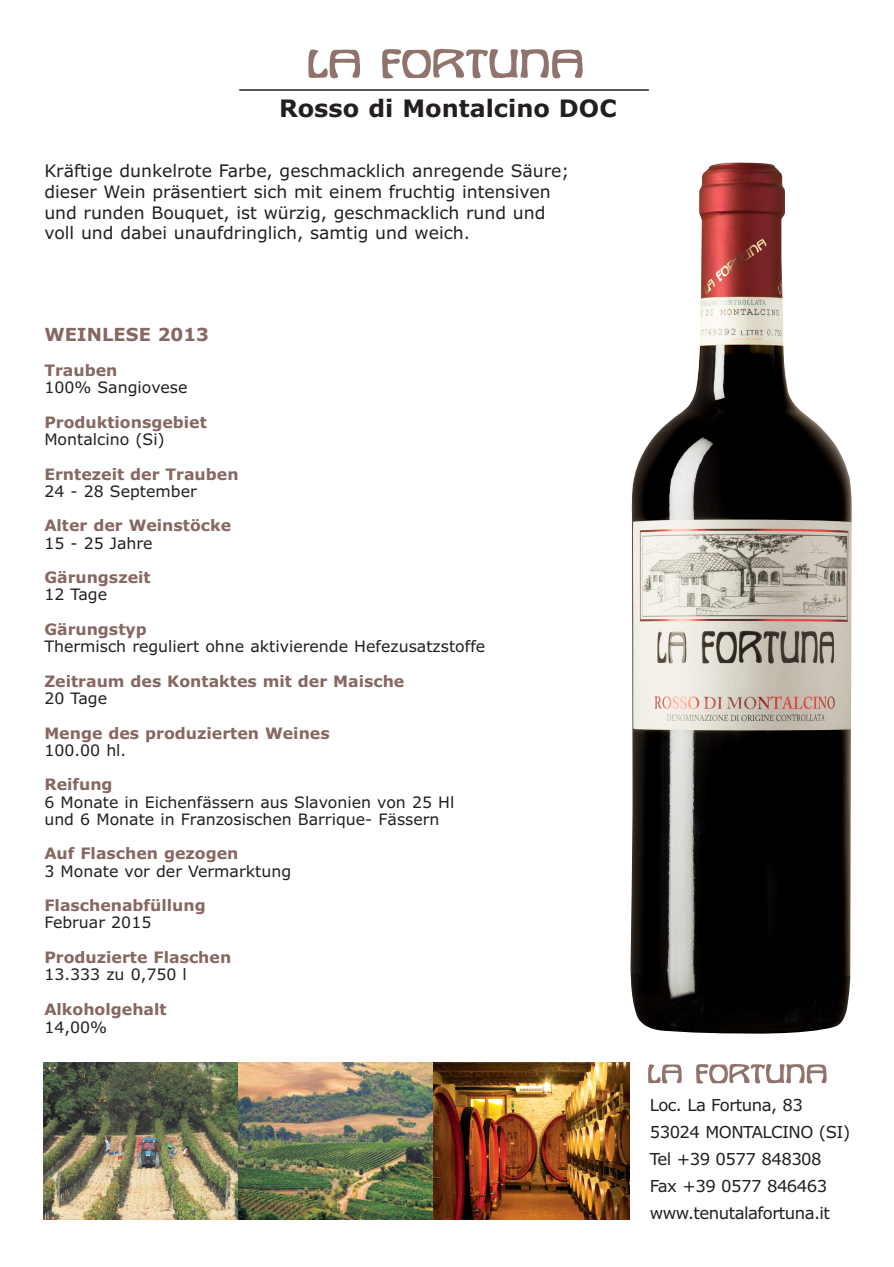
<style>
.page{position:relative;width:894px;height:1267px;background:#fff}
.page>*{position:absolute;margin:0;border:0;box-sizing:border-box;transform-origin:0 0}
.t1{font:700 24px "Verdana";color:#231f20}
.t2{font:700 18px "Verdana";color:#876762}
.t3{font:17.25px/20.7px "Verdana";color:#231f20}
.t4{font:16.5px/27px "Verdana";letter-spacing:-.03em;color:#231f20}
.t5{font:15.75px/17.2px "Verdana";color:#231f20}
.t6{font:700 15.75px "Verdana";color:#876762}
</style>
<div class="page">
<img style="left:43px;top:1062px;width:586px;height:157px">
<img style="left:308px;top:48px;width:275px;height:31px">
<img style="left:648px;top:1063px;width:179px;height:21px">
<hr style="left:239px;top:89px;width:409px;height:2px;background:#231f20">
<img style="left:630px;top:162px;width:222px;height:872px">
<h1 class="t1" style="left:279px;top:99px;width:339px">Rosso di Montalcino DOC</h1>
<p class="t3" style="left:44px;top:162px;width:526px">Kräftige dunkelrote Farbe, geschmacklich anregende Säure; dieser Wein präsentiert sich mit einem fruchtig intensiven und runden Bouquet, ist würzig, geschmacklich rund und voll und dabei unaufdringlich, samtig und weich.</p>
<p class="t2" style="left:44px;top:327px;width:166px">WEINLESE 2013</p>
<p class="t6" style="left:44px;top:364px;width:74px">Trauben</p>
<p class="t5" style="left:44px;top:380px;width:145px">100% Sangiovese</p>
<p class="t6" style="left:44px;top:416px;width:164px">Produktionsgebiet</p>
<p class="t5" style="left:44px;top:432px;width:122px">Montalcino (Si)</p>
<p class="t6" style="left:44px;top:467px;width:195px">Erntezeit der Trauben</p>
<p class="t5" style="left:44px;top:484px;width:154px">24 - 28 September</p>
<p class="t6" style="left:44px;top:519px;width:188px">Alter der Weinstöcke</p>
<p class="t5" style="left:44px;top:535px;width:110px">15 - 25 Jahre</p>
<p class="t6" style="left:44px;top:571px;width:108px">Gärungszeit</p>
<p class="t5" style="left:44px;top:587px;width:64px">12 Tage</p>
<p class="t6" style="left:44px;top:623px;width:104px">Gärungstyp</p>
<p class="t5" style="left:44px;top:639px;width:442px">Thermisch reguliert ohne aktivierende Hefezusatzstoffe</p>
<p class="t6" style="left:44px;top:674px;width:361px">Zeitraum des Kontaktes mit der Maische</p>
<p class="t5" style="left:44px;top:691px;width:64px">20 Tage</p>
<p class="t6" style="left:44px;top:726px;width:287px">Menge des produzierten Weines</p>
<p class="t5" style="left:44px;top:742px;width:83px">100.00 hl.</p>
<p class="t6" style="left:44px;top:778px;width:70px">Reifung</p>
<p class="t5" style="left:44px;top:794px;width:411px">6 Monate in Eichenfässern aus Slavonien von 25 Hl und 6 Monate in Franzosischen Barrique- Fässern</p>
<p class="t6" style="left:44px;top:847px;width:195px">Auf Flaschen gezogen</p>
<p class="t5" style="left:44px;top:863px;width:248px">3 Monate vor der Vermarktung</p>
<p class="t6" style="left:44px;top:899px;width:163px">Flaschenabfüllung</p>
<p class="t5" style="left:44px;top:915px;width:108px">Februar 2015</p>
<p class="t6" style="left:44px;top:950px;width:188px">Produzierte Flaschen</p>
<p class="t5" style="left:44px;top:967px;width:144px">13.333 zu 0,750 l</p>
<p class="t6" style="left:44px;top:1002px;width:124px">Alkoholgehalt</p>
<p class="t5" style="left:44px;top:1019px;width:64px">14,00%</p>
<p class="t4" style="left:649px;top:1092px;width:202px">Loc. La Fortuna, 83<br>53024 MONTALCINO (SI)<br>Tel +39 0577 848308<br>Fax +39 0577 846463 www.tenutalafortuna.it</p>
</div>
